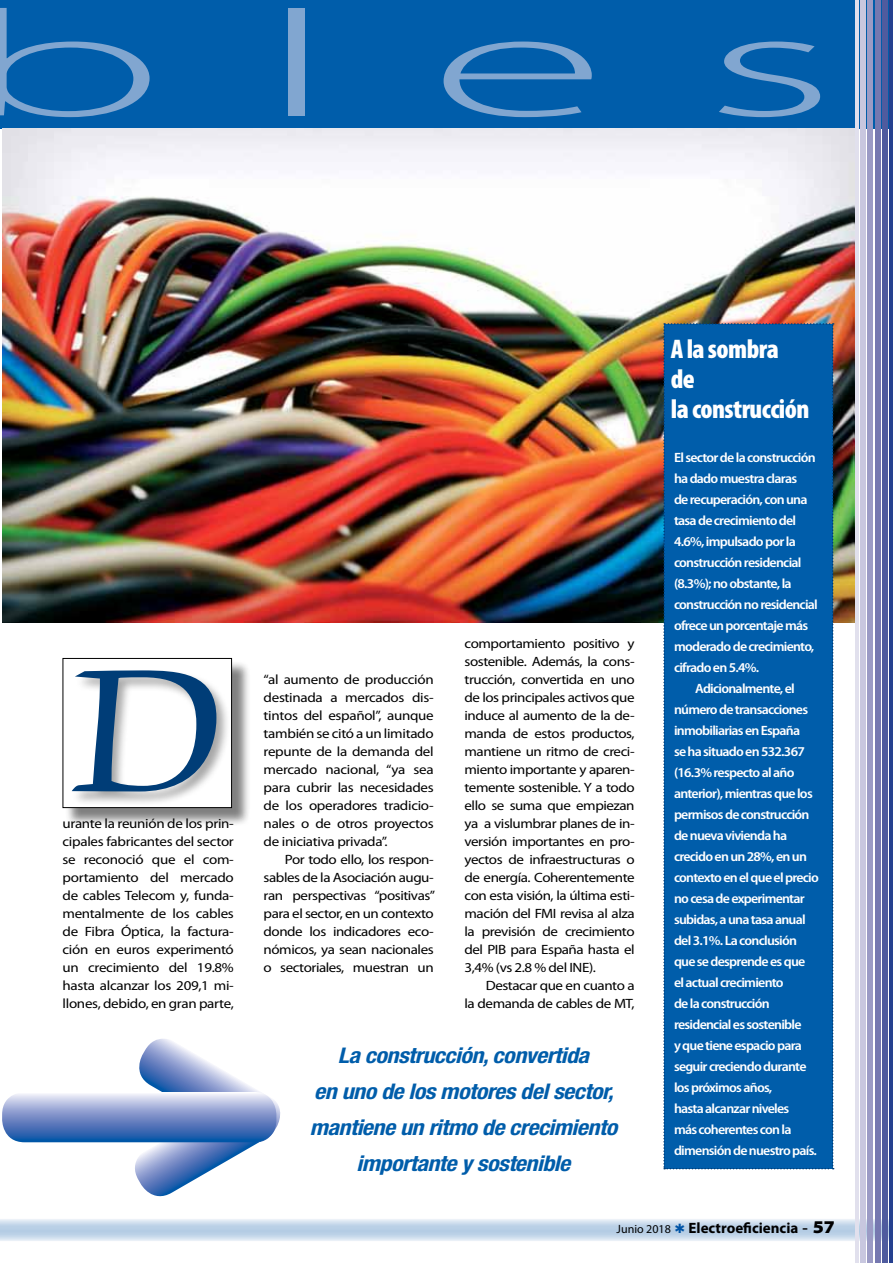
<style>
.page{position:relative;width:893px;height:1263px;background:#fff}
.page>*{position:absolute;margin:0;border:0;box-sizing:border-box;transform-origin:0 0}
.t1{font:203.25px "Zapf Chancery";color:#003d77;scale:1.12 1}
.t2{font:300 semi-expanded 150px "Myriad Pro";color:#81a6d0;scale:2.2 1}
.t3{font:900 condensed 27px/30px "Myriad Pro";letter-spacing:-.02em;color:#fff}
.t4{font:italic 700 condensed 21.6px/36px "Helvetica Neue LT Std";letter-spacing:-.02em;color:#005daa;text-align:center;scale:1.11 1}
.t5{font:700 15px "Myriad Pro";color:#000}
.t6{font:13.5px/18px "Myriad Pro";letter-spacing:-.03em;color:#000;text-align:justify;scale:1.11 1}
.t7{font:600 semi-condensed 13.5px "Myriad Pro";letter-spacing:-.05em;color:#fff;scale:1.11 1}
.s1{font-weight:400;font-size:12px}
.s2{font-family:"Times New Roman";font-weight:400;font-size:18px}
.s3{font-weight:900;font-stretch:semi-expanded;font-size:18px}
</style>
<div class="page">
<div style="left:0;top:0;width:893px;height:129px;background:#005daa"></div>
<svg style="left:0;top:1219px;width:889px;height:22px;background:#c8daeb"></svg>
<div style="left:65px;top:660px;width:186px;height:167px;background:#000;opacity:.5"></div>
<div style="left:63px;top:658px;width:169px;height:149px;background:#fff"></div>
<div style="left:63px;top:658px;width:169px;height:150px;border:1px solid #000"></div>
<div style="left:71px;top:669px;width:160px;height:137px;background:#000;opacity:.35"></div>
<svg style="left:2px;top:1039px;width:279px;height:158px"></svg>
<div style="left:861px;top:0;width:5px;height:1263px;background:#c8c7df"></div>
<div style="left:867px;top:0;width:6px;height:1263px;background:#9b9bc5"></div>
<div style="left:875px;top:0;width:6px;height:1263px;background:#7578b0"></div>
<div style="left:882px;top:0;width:6px;height:1263px;background:#4f5b9e"></div>
<hr style="left:889px;top:0;width:4px;height:1263px;background:#25408f">
<hr style="left:855px;top:0;width:3px;height:1263px;background:#e1e0ed">
<img style="left:2px;top:129px;width:853px;height:493px">
<div style="left:663px;top:323px;width:171px;height:846px;background:#005daa"></div>
<svg style="left:675px;top:1223px;width:9px;height:10px"></svg>
<h2 class="t2" style="left:-39px;top:-18px;width:399px">bles</h2>
<h1 class="t1" style="left:72px;top:625px;width:137px">D</h1>
<p class="t6" style="left:63px;top:815px;width:156px">urante la reunión de los prin-</p>
<p class="t6" style="left:63px;top:833px;width:156px">cipales fabricantes del sector se reconoció que el com&shy;portamiento del mercado de cables Telecom y, funda&shy;mentalmente de los cables de Fibra Óptica, la factura&shy;ción en euros experimentó un crecimiento del 19.8% hasta alcanzar los 209,1 mi&shy;llones, debido, en gran parte,</p>
<p class="t6" style="left:264px;top:671px;width:155px">“al aumento de producción destinada a mercados dis&shy;tintos del español”, aunque también se citó a un limitado repunte de la demanda del mercado nacional, “ya sea para cubrir las necesidades de los operadores tradicio&shy;nales o de otros proyectos de iniciativa privada”.</p>
<p class="t6" style="left:264px;top:851px;width:156px;text-indent:21px">Por todo ello, los respon&shy;sables de la Asociación augu&shy;ran perspectivas “positivas” para el sector, en un contexto donde los indicadores eco&shy;nómicos, ya sean nacionales o sectoriales, muestran un</p>
<p class="t6" style="left:465px;top:635px;width:155px">comportamiento positivo y sostenible. Además, la cons&shy;trucción, convertida en uno de los principales activos que induce al aumento de la de&shy;manda de estos productos, mantiene un ritmo de creci&shy;miento importante y aparen&shy;temente sostenible. Y a todo ello se suma que empiezan ya a vislumbrar planes de in&shy;versión importantes en pro&shy;yectos de infraestructuras o de energía. Coherentemente con esta visión, la última esti&shy;mación del FMI revisa al alza la previsión de crecimiento del PIB para España hasta el 3,4% (vs 2.8 % del INE).</p>
<p class="t6" style="left:465px;top:977px;width:155px;text-align:right">Destacar que en cuanto a<br>la demanda de cables de MT,</p>
<h3 class="t4" style="left:310px;top:1038px;width:278px">La construcción, convertida<br>en uno de los motores del sector, mantiene un ritmo de crecimiento importante y sostenible</h3>
<h3 class="t3" style="left:671px;top:334px;width:140px">A la sombra de<br>la construcción</h3>
<p class="t7" style="left:674px;top:450px;width:129px">El sector de la construcción</p>
<p class="t7" style="left:674px;top:471px;width:112px">ha dado muestra claras</p>
<p class="t7" style="left:674px;top:492px;width:122px">de recuperación, con una</p>
<p class="t7" style="left:674px;top:513px;width:112px">tasa de crecimiento del</p>
<p class="t7" style="left:674px;top:534px;width:111px">4.6%, impulsado por la</p>
<p class="t7" style="left:674px;top:555px;width:116px">construcción residencial</p>
<p class="t7" style="left:674px;top:576px;width:108px">(8.3%); no obstante, la</p>
<p class="t7" style="left:674px;top:597px;width:131px">construcción no residencial</p>
<p class="t7" style="left:674px;top:618px;width:122px">ofrece un porcentaje más</p>
<p class="t7" style="left:674px;top:639px;width:128px">moderado de crecimiento,</p>
<p class="t7" style="left:674px;top:660px;width:78px">cifrado en 5.4%.</p>
<p class="t7" style="left:695px;top:681px;width:91px">Adicionalmente, el</p>
<p class="t7" style="left:674px;top:702px;width:122px">número de transacciones</p>
<p class="t7" style="left:674px;top:723px;width:115px">inmobiliarias en España</p>
<p class="t7" style="left:674px;top:744px;width:119px">se ha situado en 532.367</p>
<p class="t7" style="left:674px;top:765px;width:110px">(16.3% respecto al año</p>
<p class="t7" style="left:674px;top:786px;width:127px">anterior), mientras que los</p>
<p class="t7" style="left:674px;top:807px;width:124px">permisos de construcción</p>
<p class="t7" style="left:674px;top:828px;width:103px">de nueva vivienda ha</p>
<p class="t7" style="left:674px;top:849px;width:121px">crecido en un 28%, en un</p>
<p class="t7" style="left:674px;top:870px;width:132px">contexto en el que el precio</p>
<p class="t7" style="left:674px;top:891px;width:119px">no cesa de experimentar</p>
<p class="t7" style="left:674px;top:912px;width:120px">subidas, a una tasa anual</p>
<p class="t7" style="left:674px;top:933px;width:112px">del 3.1%. La conclusión</p>
<p class="t7" style="left:674px;top:954px;width:120px">que se desprende es que</p>
<p class="t7" style="left:674px;top:975px;width:100px">el actual crecimiento</p>
<p class="t7" style="left:674px;top:996px;width:88px">de la construcción</p>
<p class="t7" style="left:674px;top:1017px;width:116px">residencial es sostenible</p>
<p class="t7" style="left:674px;top:1038px;width:117px">y que tiene espacio para</p>
<p class="t7" style="left:674px;top:1059px;width:121px">seguir creciendo durante</p>
<p class="t7" style="left:674px;top:1080px;width:90px">los próximos años,</p>
<p class="t7" style="left:674px;top:1101px;width:105px">hasta alcanzar niveles</p>
<p class="t7" style="left:674px;top:1122px;width:107px">más coherentes con la</p>
<p class="t7" style="left:674px;top:1143px;width:130px">dimensión de nuestro país.</p>
<p class="t5" style="left:617px;top:1219px;width:220px"><span class="s1">Junio 2018</span> Electroeficiencia <span class="s2">-</span> <span class="s3">57</span></p>
</div>
